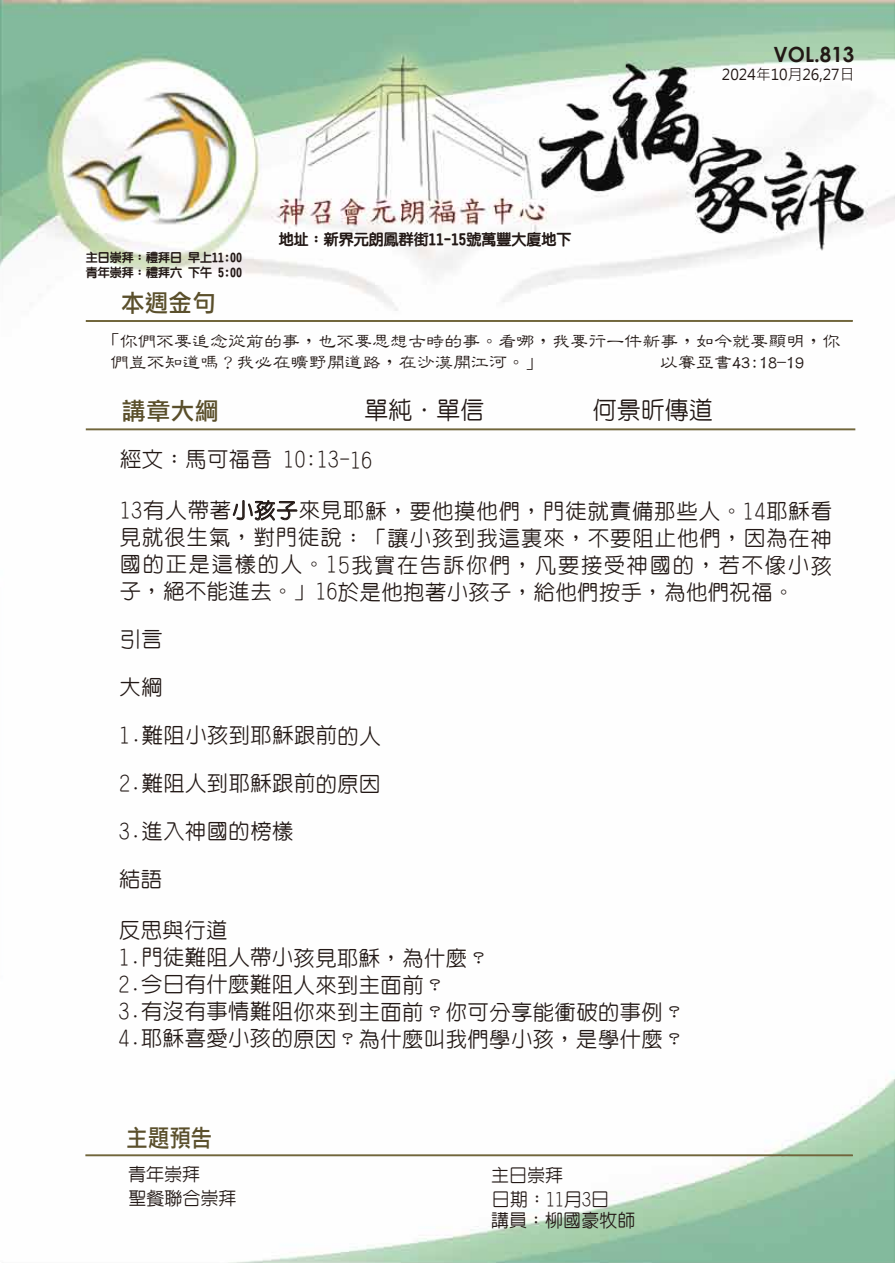
<style>
.page{position:relative;width:895px;height:1263px;background:#fff}
.page>*{position:absolute;margin:0;border:0;box-sizing:border-box;transform-origin:0 0}
.t1{font:500 24px "Yen Round";color:#221815}
.t2{font:24px "DF Li Hei Md HK BF";letter-spacing:.015em;color:#5a4f2b}
.t3{font:24px "DF Li Hei Md HK BF";letter-spacing:.015em;color:#5a4f2b;scale:.89 1}
.t4{font:500 21px/27.2px "Yen Round";letter-spacing:.025em;color:#221815;text-align:justify}
.t5{font:700 21px "Century Gothic";color:#221815}
.t6{font:500 18px/21px "Jen Lei";color:#221815}
.t7{font:500 18px/24px "Yen Round";color:#221815}
.t8{font:800 15px "Yen Round";color:#221815}
.t9{font:15px "Microsoft Jheng Hei";color:#221815}
.t10{font:800 12px/14.4px "Yen Round";color:#221815}
.s1{font-family:"Lin Gothic"}
</style>
<div class="page">
<img style="left:0;top:0;width:894px;height:1263px">
<svg style="left:232px;top:495px;width:66px;height:32px"></svg>
<div style="left:86px;top:428px;width:769px;height:2px;border:1px solid #71663c"></div>
<div style="left:85px;top:1154px;width:767px;height:2px;border:1px solid #71663c"></div>
<div style="left:86px;top:320px;width:766px;height:2px;border:1px solid #71663c"></div>
<p class="t10" style="left:86px;top:250px;width:157px">主日崇拜：禮拜日 早上11:00青年崇拜：禮拜六 下午 5:00</p>
<p class="t8" style="left:279px;top:231px;width:294px">地址：新界元朗鳳群街11-15號萬豐大廈地下</p>
<p class="t5" style="left:773px;top:39px;width:82px">VOL.813</p>
<p class="t9" style="left:721px;top:65px;width:134px">2024年10月26,27日</p>
<p class="t2" style="left:121px;top:290px;width:96px">本週金句</p>
<p class="t6" style="left:111px;top:330px;width:731px;text-indent:-9px">「你們不要追念從前的事，也不要思想古時的事。看哪，我要行一件新事，如今就要顯明，你們豈不知道嗎？我必在曠野開道路，在沙漠開江河。」</p>
<p class="t6" style="left:660px;top:351px;width:145px">以賽亞書43:18-19</p>
<p class="t1" style="left:364px;top:397px;width:121px">單純·單信</p>
<p class="t1" style="left:592px;top:397px;width:121px">何景昕傳道</p>
<p class="t4" style="left:120px;top:446px;width:253px">經文：馬可福音 10:13-16</p>
<p class="t4" style="left:120px;top:497px;width:713px">13有人帶著小孩子來見耶穌，要他摸他們，門徒就責備那些人。14耶穌看見就很生氣，對門徒說：「讓小孩到我這裏來，不要阻止他們，因為在神國的正是這樣的人。15我實在告訴你們，凡要接受神國的，若不像小孩子，絕不能進去。」16於是他抱著小孩子，給他們按手，為他們祝福。</p>
<p class="t4" style="left:120px;top:625px;width:45px">引言</p>
<p class="t4" style="left:120px;top:673px;width:45px">大綱</p>
<p class="t4" style="left:119px;top:722px;width:262px">1.難阻小孩到耶穌跟前的人</p>
<p class="t4" style="left:119px;top:770px;width:262px">2.難阻人到耶穌跟前的原因</p>
<p class="t4" style="left:119px;top:818px;width:175px">3.進入神國的榜樣</p>
<p class="t4" style="left:119px;top:865px;width:45px">結語</p>
<p class="t4" style="left:119px;top:917px;width:567px;text-align:left">反思與行道<br>1.門徒難阻人帶小孩見耶穌，為什麼？<br>2.今日有什麼難阻人來到主面前？<br>3.有沒有事情難阻你來到主面前？你可分享能衝破的事例？<br>4.耶穌喜愛小孩的原因？為什麼叫我們學小孩，是學什麼？</p>
<p class="t2" style="left:122px;top:399px;width:99px">講章大綱</p>
<p class="t3" style="left:126px;top:1125px;width:98px">主題預告</p>
<p class="t7" style="left:128px;top:1162px;width:110px">青年崇拜<br>聖餐聯合崇拜</p>
<p class="t7" style="left:491px;top:1163px;width:119px">主日崇拜<br>日期：11月3日</p>
<p class="t7" style="left:491px;top:1208px;width:145px"><span class="s1">講員</span>：柳國豪牧師</p>
</div>
